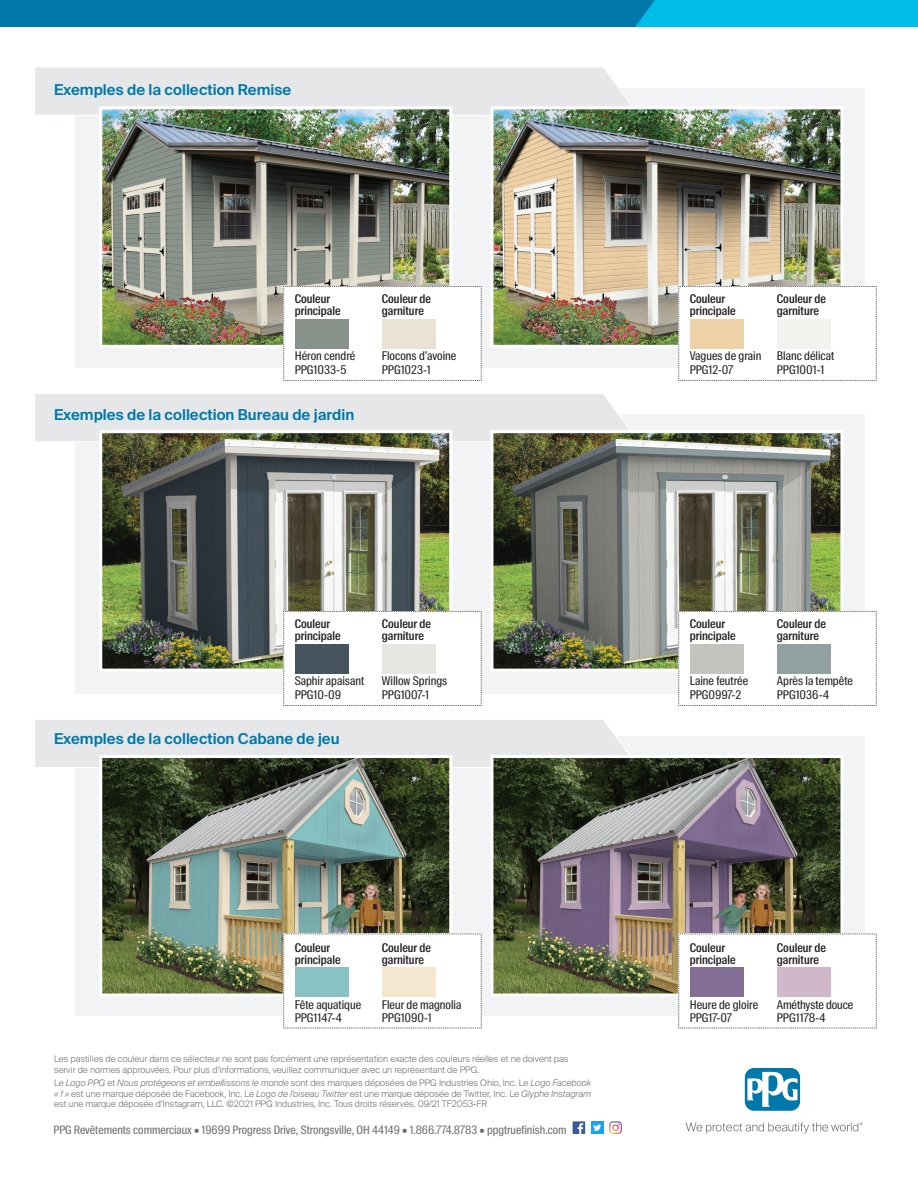
<style>
.page{position:relative;width:918px;height:1188px;background:#fff}
.page>*{position:absolute;margin:0;border:0;box-sizing:border-box;transform-origin:0 0}
.t1{font:600 15px "Suisse Intl";color:#0078aa}
.t2{font:12px/13.5px "Suisse Intl Cond";color:#231f20}
.t3{font:500 12px/12px "Suisse Intl Cond";color:#231f20}
.t4{font:11.7px "Suisse Intl Cond";color:#6c6d70}
.t5{font:300 9px/10.5px "Suisse Intl";color:#6c6d70}
.s1{font-style:italic}
</style>
<div class="page">
<div style="left:616px;top:0;width:302px;height:27px;background:#02bce8"></div>
<div style="left:76px;top:88px;width:789px;height:280px;background:#f2f3f4"></div>
<div style="left:76px;top:414px;width:789px;height:280px;background:#f2f3f4"></div>
<div style="left:76px;top:736px;width:789px;height:280px;background:#f2f3f4"></div>
<div style="left:0;top:0;width:655px;height:27px;background:#0078aa"></div>
<div style="left:35px;top:67px;width:597px;height:48px;background:#e6e7e9"></div>
<div style="left:35px;top:394px;width:595px;height:47px;background:#e6e7e9"></div>
<div style="left:35px;top:720px;width:593px;height:48px;background:#e6e7e9"></div>
<div style="left:745px;top:1068px;width:55px;height:43px;background:#0078aa;border-radius:9px"></div>
<svg style="left:747px;top:1071px;width:50px;height:36px"></svg>
<svg style="left:686px;top:1122px;width:177px;height:11px"></svg>
<div style="left:591px;top:1121px;width:13px;height:13px;background:#1da1f2"></div>
<svg style="left:593px;top:1124px;width:8px;height:7px"></svg>
<div style="left:573px;top:1121px;width:12px;height:13px;background:#3b5a9a"></div>
<svg style="left:578px;top:1123px;width:5px;height:11px"></svg>
<svg style="left:609px;top:1121px;width:13px;height:13px"></svg>
<img style="left:103px;top:110px;width:345px;height:234px">
<div style="left:99px;top:106px;width:353px;height:242px;border:3px solid #fff"></div>
<img style="left:494px;top:110px;width:345px;height:234px">
<div style="left:490px;top:106px;width:353px;height:242px;border:3px solid #fff"></div>
<img style="left:103px;top:759px;width:345px;height:234px">
<div style="left:99px;top:755px;width:353px;height:242px;border:3px solid #fff"></div>
<img style="left:494px;top:759px;width:345px;height:234px">
<div style="left:490px;top:755px;width:353px;height:242px;border:3px solid #fff"></div>
<img style="left:494px;top:434px;width:345px;height:234px">
<div style="left:490px;top:430px;width:353px;height:242px;border:3px solid #fff"></div>
<img style="left:103px;top:434px;width:345px;height:234px">
<div style="left:99px;top:430px;width:353px;height:242px;border:3px solid #fff"></div>
<div style="left:283px;top:286px;width:199px;height:95px;background:#fff"></div>
<div style="left:382px;top:319px;width:54px;height:30px;background:#e8e3d6"></div>
<div style="left:295px;top:319px;width:54px;height:30px;background:#89928a"></div>
<div style="left:678px;top:286px;width:199px;height:95px;background:#fff"></div>
<div style="left:777px;top:319px;width:54px;height:30px;background:#f2f2ee"></div>
<div style="left:690px;top:319px;width:54px;height:30px;background:#efd1a7"></div>
<div style="left:283px;top:934px;width:199px;height:95px;background:#fff"></div>
<div style="left:382px;top:968px;width:54px;height:29px;background:#f5e6d0"></div>
<div style="left:295px;top:968px;width:54px;height:29px;background:#8ac2c3"></div>
<div style="left:678px;top:934px;width:199px;height:95px;background:#fff"></div>
<div style="left:777px;top:968px;width:54px;height:29px;background:#d0b7ca"></div>
<div style="left:690px;top:968px;width:54px;height:29px;background:#826d95"></div>
<div style="left:283px;top:611px;width:199px;height:95px;background:#fff"></div>
<div style="left:382px;top:644px;width:54px;height:30px;background:#e8e6e1"></div>
<div style="left:295px;top:644px;width:54px;height:30px;background:#47545d"></div>
<div style="left:678px;top:611px;width:199px;height:95px;background:#fff"></div>
<div style="left:777px;top:644px;width:54px;height:30px;background:#93a0a2"></div>
<div style="left:690px;top:644px;width:54px;height:30px;background:#c4c3bd"></div>
<h1 class="t1" style="left:54px;top:81px;width:239px">Exemples de la collection Remise</h1>
<h2 class="t3" style="left:295px;top:293px;width:47px">Couleur principale</h2>
<h2 class="t3" style="left:382px;top:293px;width:51px">Couleur de garniture</h2>
<h2 class="t2" style="left:295px;top:349px;width:62px">Héron cendré<br>PPG1033-5</h2>
<h2 class="t2" style="left:777px;top:349px;width:59px">Blanc délicat<br>PPG1001-1</h2>
<h2 class="t3" style="left:690px;top:293px;width:47px">Couleur principale</h2>
<h2 class="t3" style="left:777px;top:293px;width:51px">Couleur de garniture</h2>
<h2 class="t2" style="left:690px;top:349px;width:73px">Vagues de grain<br>PPG12-07</h2>
<h2 class="t2" style="left:382px;top:349px;width:76px">Flocons d’avoine<br>PPG1023-1</h2>
<h1 class="t1" style="left:54px;top:406px;width:302px">Exemples de la collection Bureau de jardin</h1>
<h2 class="t3" style="left:295px;top:618px;width:47px">Couleur principale</h2>
<h2 class="t3" style="left:382px;top:618px;width:51px">Couleur de garniture</h2>
<h2 class="t2" style="left:295px;top:674px;width:71px">Saphir apaisant<br>PPG10-09</h2>
<h2 class="t2" style="left:777px;top:674px;width:78px">Après la tempête<br>PPG1036-4</h2>
<h2 class="t3" style="left:690px;top:618px;width:47px">Couleur principale</h2>
<h2 class="t3" style="left:777px;top:618px;width:51px">Couleur de garniture</h2>
<h2 class="t2" style="left:690px;top:674px;width:60px">Laine feutrée<br>PPG0997-2</h2>
<h2 class="t2" style="left:382px;top:674px;width:67px">Willow Springs<br>PPG1007-1</h2>
<h1 class="t1" style="left:54px;top:730px;width:287px">Exemples de la collection Cabane de jeu</h1>
<h2 class="t3" style="left:295px;top:942px;width:47px">Couleur principale</h2>
<h2 class="t3" style="left:382px;top:942px;width:51px">Couleur de garniture</h2>
<h2 class="t2" style="left:295px;top:998px;width:68px">Fête aquatique<br>PPG1147-4</h2>
<h2 class="t2" style="left:777px;top:998px;width:78px">Améthyste douce<br>PPG1178-4</h2>
<h2 class="t3" style="left:690px;top:942px;width:47px">Couleur principale</h2>
<h2 class="t3" style="left:777px;top:942px;width:51px">Couleur de garniture</h2>
<h2 class="t2" style="left:690px;top:998px;width:70px">Heure de gloire<br>PPG17-07</h2>
<h2 class="t2" style="left:382px;top:998px;width:81px">Fleur de magnolia<br>PPG1090-1</h2>
<p class="t5" style="left:54px;top:1054px;width:516px">Les pastilles de couleur dans ce sélecteur ne sont pas forcément une représentation exacte des couleurs réelles et ne doivent pas servir de normes approuvées. Pour plus d’informations, veuillez communiquer avec un représentant de PPG.</p>
<p class="t5" style="left:54px;top:1078px;width:538px;text-align:justify">Le <span class="s1">Logo PPG</span> et <span class="s1">Nous protégeons et embellissons le monde</span> sont des marques déposées de PPG Industries Ohio, Inc. Le <span class="s1">Logo Facebook « f »</span> est une marque déposée de Facebook, Inc. Le <span class="s1">Logo de l’oiseau Twitter</span> est une marque déposée de Twitter, Inc. Le <span class="s1">Glyphe Instagram </span>est une marque déposée d’Instagram, LLC. ©2021 PPG Industries, Inc. Tous droits réservés. 09/21 TF2053-FR</p>
<p class="t4" style="left:53px;top:1123px;width:515px">PPG Revêtements commerciaux • 19699 Progress Drive, Strongsville, OH 44149 • 1.866.774.8783 • ppgtruefinish.com</p>
</div>
